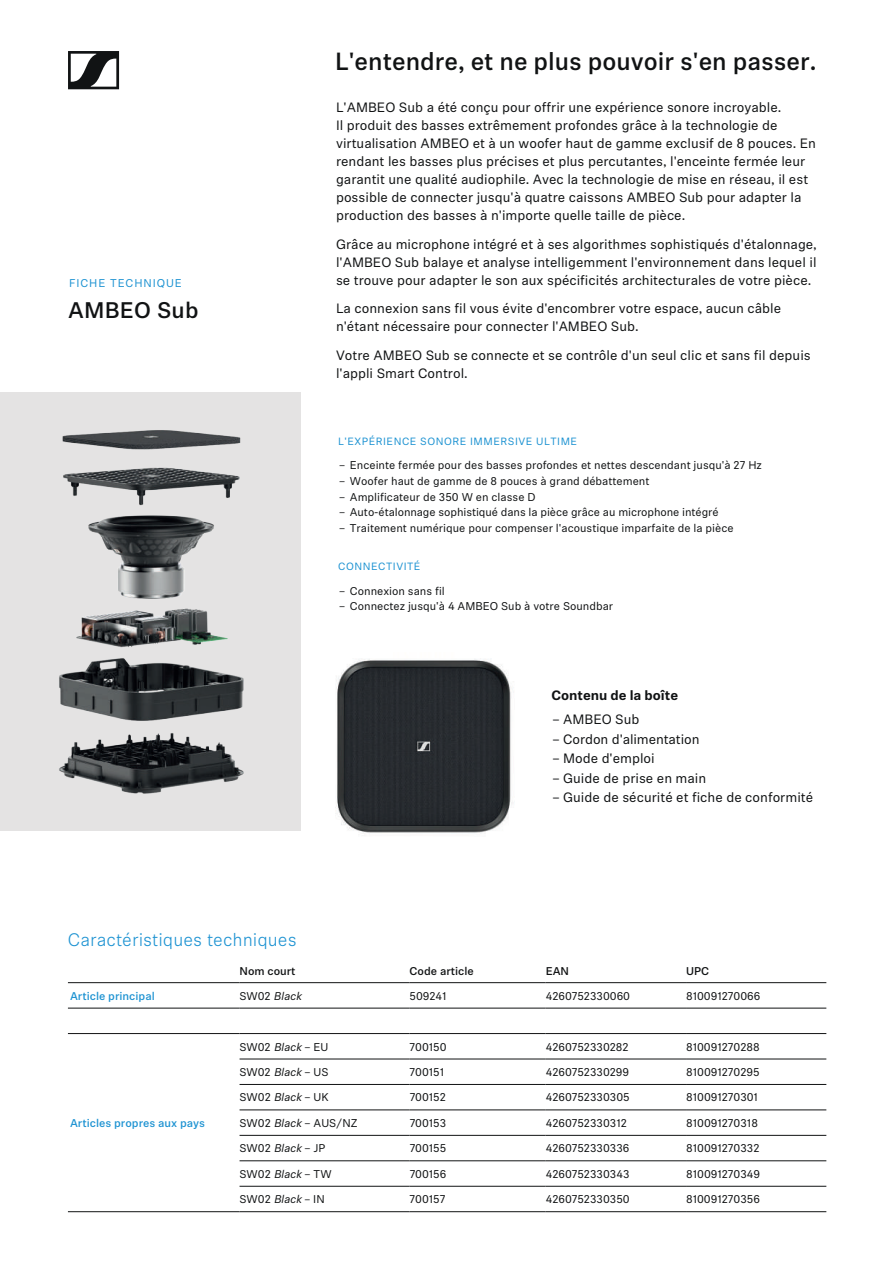
<style>
.page{position:relative;width:893px;height:1263px;background:#fff}
.page>*{position:absolute;margin:0;border:0;box-sizing:border-box;transform-origin:0 0}
.t1{font:500 24.75px "Sennheiser Neue";color:#111314}
.t2{font:500 22.5px "Sennheiser Neue";letter-spacing:.01em;color:#111314}
.t3{font:300 18px "Sennheiser Neue";color:#1e93d2}
.t4{font:13.5px/18px "Sennheiser Neue";color:#111314}
.t5{font:700 13.5px "Sennheiser Neue";color:#111314}
.t6{font:11.25px "Sennheiser Neue";color:#111314}
.t7{font:500 11.25px "Sennheiser Neue";color:#1e93d2}
.t8{font:500 11.25px "Sennheiser Neue";color:#111314}
.t9{font:11.25px "Sennheiser Neue";letter-spacing:.08em;color:#1e93d2}
.t10{font:italic 11.25px "Sennheiser Neue";color:#111314}
.t11{font:10.5px "Sennheiser Neue";letter-spacing:.05em;color:#1e93d2}
.s1{font-style:normal}
.s2{font-style:italic}
.s3{font-size:10.8px}
</style>
<div class="page">
<svg style="left:68px;top:51px;width:51px;height:38px"></svg>
<hr style="left:68px;top:982px;width:172px;height:1px;background:#111314">
<hr style="left:68px;top:1008px;width:172px;height:1px;background:#111314">
<hr style="left:68px;top:1211px;width:172px;height:1px;background:#111314">
<hr style="left:240px;top:982px;width:170px;height:1px;background:#111314">
<hr style="left:410px;top:982px;width:136px;height:1px;background:#111314">
<hr style="left:546px;top:982px;width:140px;height:1px;background:#111314">
<hr style="left:686px;top:982px;width:140px;height:1px;background:#111314">
<hr style="left:240px;top:1008px;width:170px;height:1px;background:#111314">
<hr style="left:410px;top:1008px;width:136px;height:1px;background:#111314">
<hr style="left:546px;top:1008px;width:140px;height:1px;background:#111314">
<hr style="left:686px;top:1008px;width:140px;height:1px;background:#111314">
<hr style="left:240px;top:1033px;width:170px;height:1px;background:#111314">
<hr style="left:410px;top:1033px;width:136px;height:1px;background:#111314">
<hr style="left:546px;top:1033px;width:140px;height:1px;background:#111314">
<hr style="left:686px;top:1033px;width:140px;height:1px;background:#111314">
<hr style="left:240px;top:1059px;width:170px;height:1px;background:#111314">
<hr style="left:410px;top:1059px;width:136px;height:1px;background:#111314">
<hr style="left:546px;top:1059px;width:140px;height:1px;background:#111314">
<hr style="left:686px;top:1059px;width:140px;height:1px;background:#111314">
<hr style="left:240px;top:1084px;width:170px;height:1px;background:#111314">
<hr style="left:410px;top:1084px;width:136px;height:1px;background:#111314">
<hr style="left:546px;top:1084px;width:140px;height:1px;background:#111314">
<hr style="left:686px;top:1084px;width:140px;height:1px;background:#111314">
<hr style="left:240px;top:1110px;width:170px;height:1px;background:#111314">
<hr style="left:410px;top:1110px;width:136px;height:1px;background:#111314">
<hr style="left:546px;top:1110px;width:140px;height:1px;background:#111314">
<hr style="left:686px;top:1110px;width:140px;height:1px;background:#111314">
<hr style="left:240px;top:1135px;width:170px;height:1px;background:#111314">
<hr style="left:410px;top:1135px;width:136px;height:1px;background:#111314">
<hr style="left:546px;top:1135px;width:140px;height:1px;background:#111314">
<hr style="left:686px;top:1135px;width:140px;height:1px;background:#111314">
<hr style="left:240px;top:1160px;width:170px;height:1px;background:#111314">
<hr style="left:410px;top:1160px;width:136px;height:1px;background:#111314">
<hr style="left:546px;top:1160px;width:140px;height:1px;background:#111314">
<hr style="left:686px;top:1160px;width:140px;height:1px;background:#111314">
<hr style="left:240px;top:1186px;width:170px;height:1px;background:#111314">
<hr style="left:410px;top:1186px;width:136px;height:1px;background:#111314">
<hr style="left:546px;top:1186px;width:140px;height:1px;background:#111314">
<hr style="left:686px;top:1186px;width:140px;height:1px;background:#111314">
<hr style="left:240px;top:1211px;width:170px;height:1px;background:#111314">
<hr style="left:410px;top:1211px;width:136px;height:1px;background:#111314">
<hr style="left:546px;top:1211px;width:140px;height:1px;background:#111314">
<hr style="left:686px;top:1211px;width:140px;height:1px;background:#111314">
<hr style="left:68px;top:1033px;width:172px;height:1px;background:#111314">
<div style="left:0;top:392px;width:300px;height:439px;background:#e4e3e3"></div>
<img style="left:59px;top:430px;width:185px;height:364px">
<img style="left:335px;top:659px;width:179px;height:175px">
<p class="t9" style="left:69px;top:275px;width:114px">FICHE TECHNIQUE</p>
<h2 class="t2" style="left:68px;top:294px;width:132px">AMBEO Sub</h2>
<h1 class="t1" style="left:335px;top:44px;width:483px">L'entendre, et ne plus pouvoir s'en passer.</h1>
<p class="t4" style="left:336px;top:98px;width:482px">L'AMBEO Sub a été conçu pour offrir une expérience sonore incroyable.<br>Il produit des basses extrêmement profondes grâce à la technologie de virtualisation AMBEO et à un woofer haut de gamme exclusif de 8 pouces. En rendant les basses plus précises et plus percutantes, l'enceinte fermée leur garantit une qualité audiophile. Avec la technologie de mise en réseau, il est possible de connecter jusqu'à quatre caissons AMBEO Sub pour adapter la production des basses à n'importe quelle taille de pièce.</p>
<p class="t4" style="left:336px;top:234px;width:482px;text-align:justify">Grâce au microphone intégré et à ses algorithmes sophistiqués d'étalonnage, l'AMBEO Sub balaye et analyse intelligemment l'environnement dans lequel il se trouve pour adapter le son aux spécificités architecturales de votre pièce.</p>
<p class="t4" style="left:336px;top:299px;width:447px">La connexion sans fil vous évite d'encombrer votre espace, aucun câble n'étant nécessaire pour connecter l'AMBEO Sub.</p>
<p class="t4" style="left:336px;top:345px;width:476px">Votre AMBEO Sub se connecte et se contrôle d'un seul clic et sans fil depuis l'appli Smart Control.</p>
<p class="t11" style="left:338px;top:434px;width:240px">L'EXPÉRIENCE SONORE IMMERSIVE ULTIME</p>
<p class="t6" style="left:339px;top:457px;width:424px">– Enceinte fermée pour des basses profondes et nettes descendant jusqu'à 27 Hz</p>
<p class="t6" style="left:339px;top:473px;width:312px">– Woofer haut de gamme de 8 pouces à grand débattement</p>
<p class="t6" style="left:339px;top:489px;width:198px">– Amplificateur de 350 W en classe D</p>
<p class="t6" style="left:339px;top:505px;width:381px">– Auto-étalonnage sophistiqué dans la pièce grâce au microphone intégré</p>
<p class="t6" style="left:339px;top:520px;width:396px">– Traitement numérique pour compenser l'acoustique imparfaite de la pièce</p>
<p class="t11" style="left:338px;top:559px;width:84px">CONNECTIVITÉ</p>
<p class="t6" style="left:339px;top:583px;width:107px">– Connexion sans fil</p>
<p class="t6" style="left:339px;top:599px;width:275px">– Connectez jusqu'à 4 AMBEO Sub à votre Soundbar</p>
<p class="t5" style="left:551px;top:686px;width:128px">Contenu de la boîte</p>
<p class="t4" style="left:552px;top:710px;width:89px">– AMBEO Sub</p>
<p class="t4" style="left:552px;top:729px;width:149px">– Cordon d'alimentation</p>
<p class="t4" style="left:552px;top:749px;width:104px">– Mode d'emploi</p>
<p class="t4" style="left:552px;top:768px;width:155px">– Guide de prise en main</p>
<p class="t4" style="left:552px;top:788px;width:262px">– Guide de sécurité et fiche de conformité</p>
<h3 class="t3" style="left:68px;top:928px;width:230px">Caractéristiques techniques</h3>
<p class="t8" style="left:240px;top:963px;width:58px">Nom court</p>
<p class="t8" style="left:410px;top:963px;width:66px">Code article</p>
<p class="t8" style="left:546px;top:963px;width:25px">EAN</p>
<p class="t8" style="left:686px;top:963px;width:24px">UPC</p>
<p class="t7" style="left:70px;top:988px;width:86px">Article principal</p>
<p class="t10" style="left:240px;top:988px;width:64px"><span class="s1">SW02</span> Black</p>
<p class="t6" style="left:410px;top:988px;width:38px">509241</p>
<p class="t6" style="left:546px;top:988px;width:86px">4260752330060</p>
<p class="t6" style="left:686px;top:988px;width:76px">810091270066</p>
<p class="t7" style="left:70px;top:1115px;width:137px">Articles propres aux pays</p>
<p class="t6" style="left:240px;top:1039px;width:90px">SW02 <span class="s2">Black</span> – EU</p>
<p class="t6" style="left:410px;top:1039px;width:39px">700150</p>
<p class="t6" style="left:546px;top:1039px;width:84px">4260752330282</p>
<p class="t6" style="left:686px;top:1039px;width:75px">810091270288</p>
<p class="t6" style="left:240px;top:1064px;width:91px">SW02 <span class="s2">Black</span> – US</p>
<p class="t6" style="left:410px;top:1064px;width:36px">700151</p>
<p class="t6" style="left:546px;top:1064px;width:85px">4260752330299</p>
<p class="t6" style="left:686px;top:1064px;width:75px">810091270295</p>
<p class="t6" style="left:240px;top:1090px;width:91px">SW02 <span class="s2">Black</span> – UK</p>
<p class="t6" style="left:410px;top:1090px;width:38px">700152</p>
<p class="t6" style="left:546px;top:1090px;width:85px">4260752330305</p>
<p class="t6" style="left:686px;top:1090px;width:73px">810091270301</p>
<p class="t6" style="left:240px;top:1115px;width:119px">SW02 <span class="s2">Black</span> – AUS/NZ</p>
<p class="t6" style="left:410px;top:1115px;width:38px">700153</p>
<p class="t6" style="left:546px;top:1115px;width:83px">4260752330312</p>
<p class="t6" style="left:686px;top:1115px;width:73px">810091270318</p>
<p class="t6" style="left:240px;top:1141px;width:87px">SW02 <span class="s2">Black</span> – JP</p>
<p class="t6" style="left:410px;top:1141px;width:38px">700155</p>
<p class="t6" style="left:546px;top:1141px;width:85px">4260752330336</p>
<p class="t6" style="left:686px;top:1141px;width:75px">810091270332</p>
<p class="t6" style="left:240px;top:1166px;width:94px">SW02 <span class="s2">Black</span> – TW</p>
<p class="t6" style="left:410px;top:1166px;width:38px">700156</p>
<p class="t6" style="left:546px;top:1166px;width:85px">4260752330343</p>
<p class="t6" style="left:686px;top:1166px;width:76px">810091270349</p>
<p class="t6" style="left:240px;top:1191px;width:87px">SW02 <span class="s2">Black</span> <span class="s3">–</span> IN</p>
<p class="t6" style="left:410px;top:1191px;width:37px">700157</p>
<p class="t6" style="left:546px;top:1191px;width:85px">4260752330350</p>
<p class="t6" style="left:686px;top:1191px;width:75px">810091270356</p>
</div>
